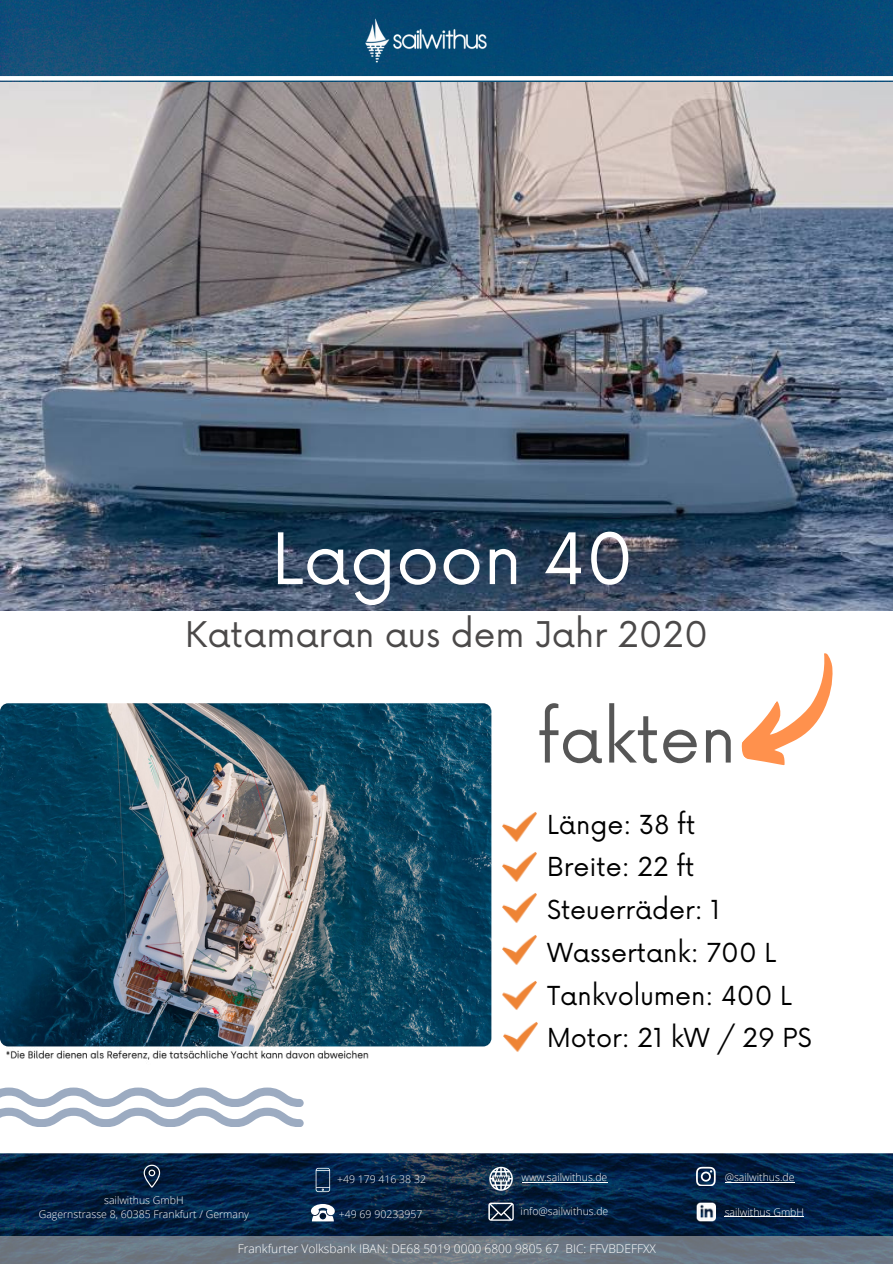
<style>
.page{position:relative;width:893px;height:1264px;background:#fff}
.page>*{position:absolute;margin:0;border:0;box-sizing:border-box;transform-origin:0 0}
.t1{font:69px "Now";color:#fff}
.t2{font:64.5px "Now";color:#565656}
.t3{font:34.5px "Now";color:#4b4949}
.t4{font:25.5px/42.8px "Now";color:#000}
.t5{font:300 12px "Open Sans";color:#fff}
.t6{font:300 10.5px/14px "Open Sans";color:#fff;text-align:center}
</style>
<div class="page">
<img style="left:0;top:81px;width:892px;height:529px">
<img style="left:6px;top:1046px;width:384px;height:14px">
<svg style="left:0;top:1087px;width:303px;height:20px"></svg>
<svg style="left:0;top:1107px;width:303px;height:20px"></svg>
<img style="left:0;top:703px;width:491px;height:343px;border-radius:8px">
<img style="left:502px;top:893px;width:35px;height:30px">
<img style="left:502px;top:935px;width:35px;height:30px">
<img style="left:502px;top:981px;width:35px;height:29px">
<img style="left:502px;top:852px;width:35px;height:30px">
<img style="left:502px;top:812px;width:35px;height:30px">
<img style="left:0;top:1153px;width:892px;height:82px">
<svg style="left:0;top:1235px;width:892px;height:28px;background:#697480"></svg>
<svg style="left:144px;top:1164px;width:16px;height:23px"></svg>
<svg style="left:315px;top:1167px;width:15px;height:25px"></svg>
<svg style="left:311px;top:1203px;width:23px;height:18px"></svg>
<svg style="left:489px;top:1166px;width:24px;height:24px"></svg>
<svg style="left:488px;top:1202px;width:25px;height:18px"></svg>
<svg style="left:696px;top:1166px;width:19px;height:19px"></svg>
<img style="left:696px;top:1202px;width:19px;height:19px">
<img style="left:0;top:0;width:892px;height:76px">
<img style="left:357px;top:10px;width:137px;height:60px">
<hr style="left:521px;top:1182px;width:86px;height:1px;background:#fff">
<hr style="left:724px;top:1216px;width:80px;height:1px;background:#fff">
<hr style="left:724px;top:1182px;width:70px;height:1px;background:#fff">
<img style="left:503px;top:1022px;width:35px;height:30px">
<svg style="left:741px;top:653px;width:92px;height:112px"></svg>
<h1 class="t1" style="left:271px;top:503px;width:363px">Lagoon 40</h1>
<h3 class="t3" style="left:185px;top:606px;width:524px">Katamaran aus dem Jahr 2020</h3>
<h2 class="t2" style="left:537px;top:687px;width:200px">fakten</h2>
<h3 class="t4" style="left:547px;top:801px;width:266px">Länge: 38 ft<br>Breite: 22 ft<br>Steuerräder: 1<br>Wassertank: 700 L<br>Tankvolumen: 400 L<br>Motor: 21 kW / 29 PS</h3>
<p class="t6" style="left:337px;top:1171px;width:90px">+49 179 416 38 32</p>
<p class="t6" style="left:521px;top:1170px;width:87px">www.sailwithus.de</p>
<p class="t6" style="left:520px;top:1204px;width:89px">info@sailwithus.de</p>
<p class="t6" style="left:724px;top:1204px;width:81px">sailwithus GmbH</p>
<p class="t5" style="left:238px;top:1240px;width:420px">Frankfurter Volksbank IBAN: DE68 5019 0000 6800 9805 67 BIC: FFVBDEFFXX</p>
<p class="t6" style="left:724px;top:1170px;width:71px">@sailwithus.de</p>
<p class="t6" style="left:39px;top:1192px;width:212px">sailwithus GmbH<br>Gagernstrasse 8, 60385 Frankfurt / Germany</p>
<p class="t6" style="left:339px;top:1206px;width:85px">+49 69 90233957</p>
</div>
